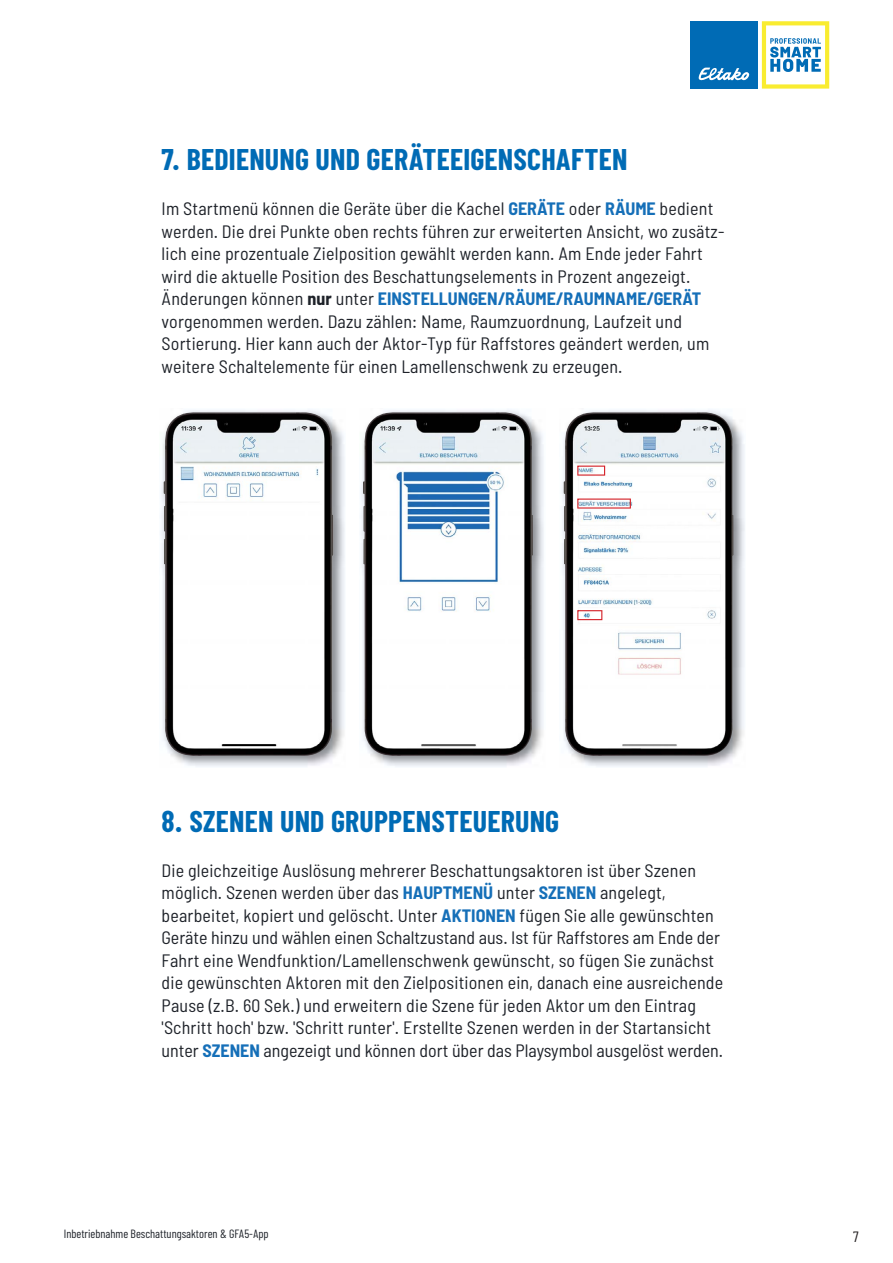
<style>
.page{position:relative;width:893px;height:1263px;background:#fff}
.page>*{position:absolute;margin:0;border:0;box-sizing:border-box;transform-origin:0 0}
.t1{font:700 30px "Barlow Condensed";letter-spacing:.005em;color:#006bb5}
.t2{font:semi-condensed 18px/22.5px "Barlow";letter-spacing:.01em;color:#1e2229}
.t3{font:15px "Barlow Condensed";color:#231f20}
.t4{font:12px "Barlow Condensed";color:#1e2229}
.s1{font-weight:700;color:#156fb8}
.s2{font-weight:700}
</style>
<div class="page">
<svg style="left:762px;top:21px;width:67px;height:68px"></svg>
<div style="left:690px;top:21px;width:68px;height:68px;background:#006bb5"></div>
<svg style="left:698px;top:68px;width:51px;height:13px"></svg>
<img style="left:161px;top:410px;width:184px;height:357px">
<img style="left:163px;top:412px;width:171px;height:344px">
<img style="left:361px;top:410px;width:183px;height:357px">
<img style="left:363px;top:412px;width:170px;height:344px">
<img style="left:561px;top:410px;width:184px;height:357px">
<img style="left:563px;top:412px;width:171px;height:344px">
<svg style="left:577px;top:466px;width:28px;height:10px"></svg>
<svg style="left:577px;top:610px;width:25px;height:10px"></svg>
<svg style="left:577px;top:499px;width:54px;height:10px"></svg>
<h1 class="t1" style="left:162px;top:149px;width:467px">7. BEDIENUNG UND GERÄTEEIGENSCHAFTEN</h1>
<p class="t2" style="left:162px;top:200px;width:564px">Im Startmenü können die Geräte über die Kachel <span class="s1">GERÄTE</span> oder <span class="s1">RÄUME</span> bedient werden. Die drei Punkte oben rechts führen zur erweiterten Ansicht, wo zusätz&shy;lich eine prozentuale Zielposition gewählt werden kann. Am Ende jeder Fahrt wird die aktuelle Position des Beschattungselements in Prozent angezeigt.<br>Änderungen können <span class="s2">nur</span> unter <span class="s1">EINSTELLUNGEN/RÄUME/RAUMNAME/GERÄT </span>vorgenommen werden. Dazu zählen: Name, Raumzuordnung, Laufzeit und Sortierung. Hier kann auch der Aktor-Typ für Raffstores geändert werden, um weitere Schaltelemente für einen Lamellenschwenk zu erzeugen.</p>
<h1 class="t1" style="left:162px;top:811px;width:399px">8. SZENEN UND GRUPPENSTEUERUNG</h1>
<p class="t2" style="left:162px;top:861px;width:563px">Die gleichzeitige Auslösung mehrerer Beschattungsaktoren ist über Szenen möglich. Szenen werden über das <span class="s1">HAUPTMENÜ</span> unter <span class="s1">SZENEN</span> angelegt, bearbeitet, kopiert und gelöscht. Unter <span class="s1">AKTIONEN</span> fügen Sie alle gewünschten Geräte hinzu und wählen einen Schaltzustand aus. Ist für Raffstores am Ende der Fahrt eine Wendfunktion/Lamellenschwenk gewünscht, so fügen Sie zunächst die gewünschten Aktoren mit den Zielpositionen ein, danach eine ausreichende Pause (z.B. 60 Sek.) und erweitern die Szene für jeden Aktor um den Eintrag 'Schritt hoch' bzw. 'Schritt runter'. Erstellte Szenen werden in der Startansicht unter <span class="s1">SZENEN</span> angezeigt und können dort über das Playsymbol ausgelöst werden.</p>
<p class="t4" style="left:64px;top:1227px;width:206px">Inbetriebnahme Beschattungsaktoren &amp; GFA5-App</p>
<p class="t3" style="left:853px;top:1228px;width:7px">7</p>
</div>
